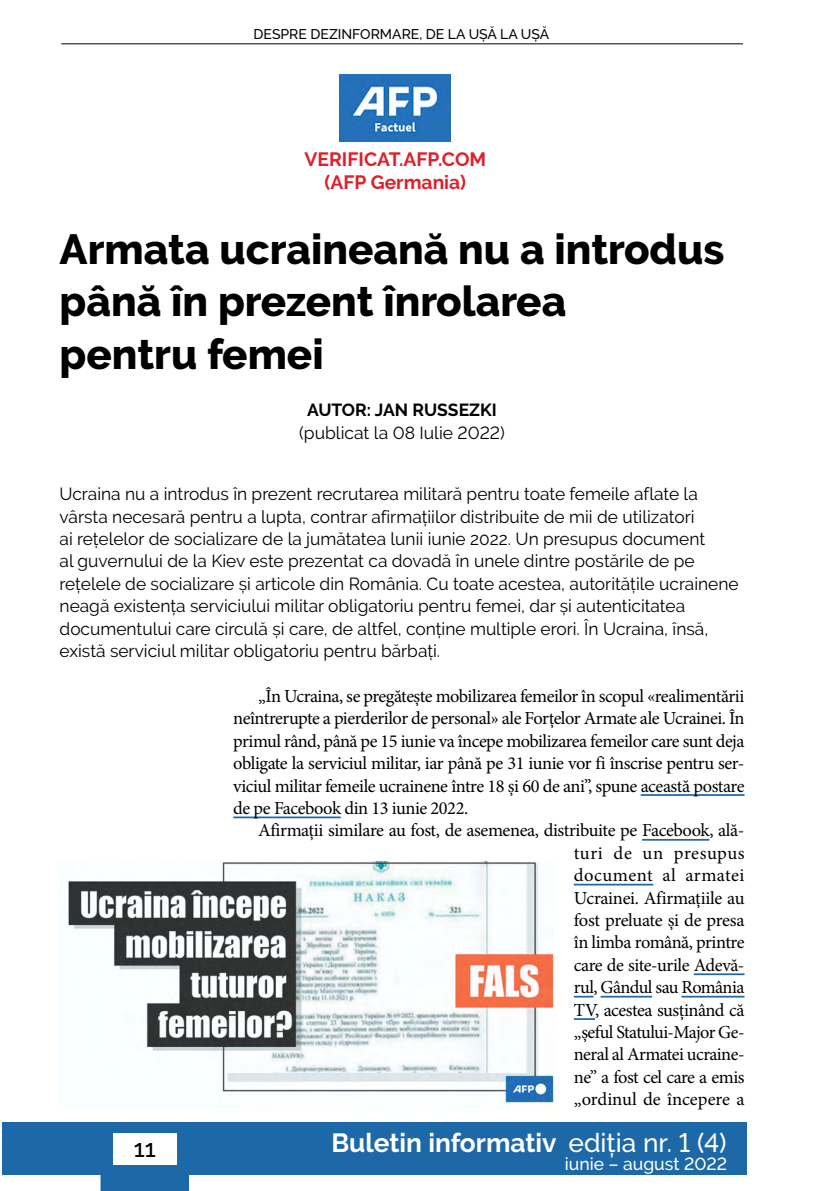
<style>
.page{position:relative;width:819px;height:1191px;background:#fff}
.page>*{position:absolute;margin:0;border:0;box-sizing:border-box;transform-origin:0 0}
.titluNew{font:800 42px/52.5px "Raleway";color:#000}
.t1{font:700 26.25px "Raleway";color:#fff}
.t2{font:500 24.5px "Raleway";color:#000}
.Normal__Web{font:700 19.25px "Raleway";color:#de202b}
.body2{font:18.38px/22.4px "Minion Pro";letter-spacing:-.025em;color:#000;text-align:justify}
.lead{font:17.5px/22.4px "Raleway";color:#000}
.autor-alb{font:17.5px "Raleway";color:#000}
.autor-alb-2{font:700 17.5px "Raleway";color:#000}
.t3{font:500 17.5px "Raleway";color:#fff}
.t4{font:500 14px "Raleway";color:#000}
.s1{font-weight:500}
</style>
<div class="page">
<hr style="left:61px;top:44px;width:681px;height:1px;background:#000">
<hr style="left:0;top:1122px;width:1px;height:52px;background:#1d68a6">
<div style="left:2px;top:1122px;width:744px;height:52px;background:#1d68a6"></div>
<div style="left:100px;top:1164px;width:89px;height:27px;background:#1d68a6"></div>
<div style="left:113px;top:1132px;width:64px;height:32px;background:#fff"></div>
<hr style="left:640px;top:794px;width:104px;height:2px;background:#1d68a6">
<hr style="left:233px;top:816px;width:108px;height:2px;background:#1d68a6">
<hr style="left:642px;top:839px;width:67px;height:1px;background:#1d68a6">
<hr style="left:574px;top:883px;width:79px;height:2px;background:#1d68a6">
<hr style="left:693px;top:973px;width:51px;height:2px;background:#1d68a6">
<svg style="left:574px;top:995px;width:19px;height:2px"></svg>
<hr style="left:600px;top:995px;width:52px;height:2px;background:#1d68a6">
<hr style="left:681px;top:995px;width:63px;height:2px;background:#1d68a6">
<hr style="left:574px;top:1018px;width:21px;height:2px;background:#1d68a6">
<img style="left:339px;top:74px;width:111px;height:68px">
<img style="left:68px;top:861px;width:486px;height:249px">
<p class="t4" style="left:253px;top:26px;width:297px">DESPRE DEZINFORMARE, DE LA UȘĂ LA UȘĂ</p>
<p class="Normal__Web" style="left:304px;top:148px;width:183px">VERIFICAT.AFP.COM</p>
<p class="Normal__Web" style="left:324px;top:172px;width:143px">(AFP Germania)</p>
<p class="titluNew" style="left:60px;top:223px;width:666px">Armata ucraineană nu a introdus până în prezent înrolarea</p>
<p class="titluNew" style="left:60px;top:328px;width:265px">pentru femei</p>
<p class="autor-alb-2" style="left:307px;top:400px;width:191px">AUTOR: JAN RUSSEZKI</p>
<p class="autor-alb" style="left:299px;top:422px;width:207px">(publicat la 08 Iulie 2022)</p>
<p class="lead" style="left:60px;top:483px;width:680px">Ucraina nu a introdus în prezent recrutarea militară pentru toate femeile aflate la vârsta necesară pentru a lupta, contrar afirmațiilor distribuite de mii de utilizatori<br>ai rețelelor de socializare de la jumătatea lunii iunie 2022. Un presupus document<br>al guvernului de la Kiev este prezentat ca dovadă în unele dintre postările de pe rețelele de socializare și articole din România. Cu toate acestea, autoritățile ucrainene neagă existența serviciului militar obligatoriu pentru femei, dar și autenticitatea documentului care circulă și care, de altfel, conține multiple erori. În Ucraina, însă, există serviciul militar obligatoriu pentru bărbați.</p>
<p class="body2" style="left:233px;top:685px;width:513px;text-indent:25px">„În Ucraina, se pregătește mobilizarea femeilor în scopul «realimentării neîntrerupte a pierderilor de personal» ale Forțelor Armate ale Ucrainei. În primul rând, până pe 15 iunie va începe mobilizarea femeilor care sunt deja obligate la serviciul militar, iar până pe 31 iunie vor fi înscrise pentru ser&shy;viciul militar femeile ucrainene între 18 și 60 de ani”, spune această postare de pe Facebook din 13 iunie 2022.</p>
<p class="body2" style="left:574px;top:819px;width:172px;text-indent:-316px">Afirmații similare au fost, de asemenea, distribuite pe Facebook, ală&shy;turi de un presupus document al armatei Ucrainei. Afirmațiile au fost preluate și de presa în limba română, printre care de site-urile Adevă&shy;rul, Gândul sau România TV, acestea susținând că „șeful Statului-Major Ge&shy;neral al Armatei ucraine&shy;ne” a fost cel care a emis „ordinul de începere a</p>
<h3 class="t2" style="left:134px;top:1133px;width:24px">11</h3>
<h2 class="t1" style="left:331px;top:1128px;width:397px">Buletin informativ <span class="s1">ediția nr. 1 (4)</span></h2>
<p class="t3" style="left:565px;top:1153px;width:164px">iunie – august 2022</p>
</div>
